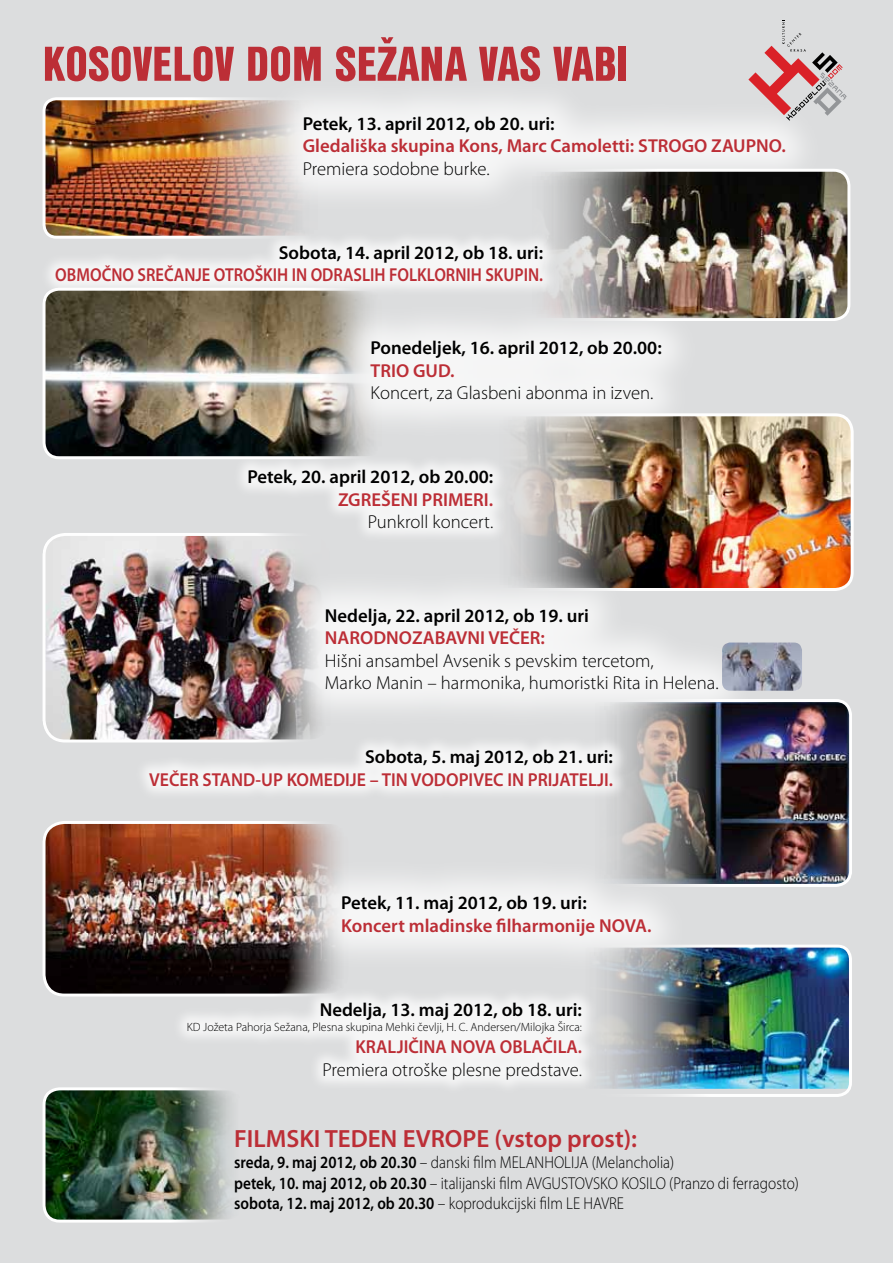
<style>
.page{position:relative;width:893px;height:1263px;background:#dcddde}
.page>*{position:absolute;margin:0;border:0;box-sizing:border-box;transform-origin:0 0}
.t1{font:51px "Nimbus San DEE Blac Cond";color:#bc2e36}
.t2{font:600 24.9px "Myriad Pro";color:#bc2e36}
.t3{font:600 18.75px "Myriad Pro";color:#000}
.t4{font:300 18.75px/22.5px "Myriad Pro";color:#000}
.t5{font:600 18.75px "Myriad Pro";color:#bc2e36}
.t6{font:600 18.75px "Myriad Pro";color:#bc2e36;scale:.95 1}
.t7{font:600 18.75px "Myriad Pro";color:#bc2e36;scale:.88 1}
.t8{font:300 17.1px/20.5px "Myriad Pro";color:#000;scale:.89 1}
.t9{font:300 12px "Myriad Pro";color:#000}
.s1{font-weight:600}
</style>
<div class="page">
<img style="left:47px;top:101px;width:251px;height:129px">
<div style="left:43px;top:97px;width:282px;height:142px;border:3px solid #fff;border-radius:12px"></div>
<div style="left:264px;top:77px;width:560px;height:138px;background:#fff;opacity:.75"></div>
<svg style="left:748px;top:20px;width:99px;height:101px"></svg>
<img style="left:522px;top:170px;width:327px;height:148px">
<div style="left:521px;top:169px;width:329px;height:152px;border:3px solid #fff;border-radius:15px"></div>
<div style="left:40px;top:230px;width:518px;height:67px;background:#fff;opacity:.75"></div>
<img style="left:515px;top:417px;width:335px;height:170px">
<div style="left:488px;top:413px;width:366px;height:178px;border:3px solid #fff;border-radius:17px"></div>
<div style="left:232px;top:454px;width:276px;height:90px;background:#fff;opacity:.75"></div>
<img style="left:44px;top:289px;width:340px;height:169px">
<div style="left:43px;top:288px;width:342px;height:171px;border:3px solid #fff;border-radius:15px"></div>
<div style="left:331px;top:301px;width:369px;height:140px;background:#fff;opacity:.75"></div>
<img style="left:44px;top:534px;width:288px;height:207px">
<div style="left:43px;top:533px;width:291px;height:209px;border:3px solid #fff;border-radius:21px"></div>
<div style="left:285px;top:568px;width:472px;height:163px;background:#fff;opacity:.75"></div>
<img style="left:586px;top:700px;width:262px;height:183px">
<div style="left:584px;top:699px;width:268px;height:188px;border:3px solid #fff;border-radius:15px"></div>
<div style="left:134px;top:734px;width:494px;height:67px;background:#fff;opacity:.75"></div>
<img style="left:44px;top:825px;width:294px;height:170px">
<div style="left:43px;top:821px;width:308px;height:175px;border:3px solid #fff;border-radius:20px"></div>
<div style="left:302px;top:856px;width:388px;height:119px;background:#fff;opacity:.75"></div>
<img style="left:576px;top:946px;width:272px;height:143px">
<div style="left:574px;top:944px;width:278px;height:153px;border:3px solid #fff;border-radius:13px"></div>
<div style="left:172px;top:987px;width:425px;height:108px;background:#fff;opacity:.75"></div>
<img style="left:44px;top:1089px;width:199px;height:132px">
<div style="left:43px;top:1087px;width:202px;height:135px;border:3px solid #fff;border-radius:16px"></div>
<img style="left:722px;top:642px;width:80px;height:49px">
<h1 class="t1" style="left:43px;top:35px;width:587px">KOSOVELOV DOM SEŽANA VAS VABI</h1>
<p class="t3" style="left:303px;top:111px;width:253px">Petek, 13. april 2012, ob 20. uri:</p>
<p class="t5" style="left:303px;top:134px;width:485px">Gledališka skupina Kons, Marc Camoletti: STROGO ZAUPNO.</p>
<p class="t4" style="left:303px;top:157px;width:188px">Premiera sodobne burke.</p>
<p class="t3" style="left:279px;top:241px;width:266px">Sobota, 14. april 2012, ob 18. uri:</p>
<p class="t7" style="left:55px;top:263px;width:556px">OBMOČNO SREČANJE OTROŠKIH IN ODRASLIH FOLKLORNIH SKUPIN.</p>
<p class="t3" style="left:371px;top:336px;width:293px">Ponedeljek, 16. april 2012, ob 20.00:</p>
<p class="t5" style="left:371px;top:359px;width:86px">TRIO GUD.</p>
<p class="t4" style="left:371px;top:382px;width:284px">Koncert, za Glasbeni abonma in izven.</p>
<p class="t3" style="left:247px;top:465px;width:247px">Petek, 20. april 2012, ob 20.00:</p>
<p class="t5" style="left:338px;top:487px;width:157px">ZGREŠENI PRIMERI.</p>
<p class="t4" style="left:368px;top:510px;width:127px">Punkroll koncert.</p>
<p class="t3" style="left:325px;top:603px;width:266px">Nedelja, 22. april 2012, ob 19. uri</p>
<p class="t5" style="left:325px;top:626px;width:222px">NARODNOZABAVNI VEČER:</p>
<p class="t4" style="left:325px;top:649px;width:395px">Hišni ansambel Avsenik s pevskim tercetom,<br>Marko Manin – harmonika, humoristki Rita in Helena.</p>
<p class="t3" style="left:365px;top:745px;width:250px">Sobota, 5. maj 2012, ob 21. uri:</p>
<p class="t6" style="left:149px;top:767px;width:490px">VEČER STAND-UP KOMEDIJE – TIN VODOPIVEC IN PRIJATELJI.</p>
<p class="t3" style="left:341px;top:891px;width:247px">Petek, 11. maj 2012, ob 19. uri:</p>
<p class="t5" style="left:341px;top:914px;width:312px">Koncert mladinske filharmonije NOVA.</p>
<p class="t3" style="left:320px;top:998px;width:264px">Nedelja, 13. maj 2012, ob 18. uri:</p>
<p class="t9" style="left:187px;top:1019px;width:397px">KD Jožeta Pahorja Sežana, Plesna skupina Mehki čevlji, H. C. Andersen/Milojka Širca:</p>
<p class="t6" style="left:356px;top:1035px;width:240px">KRALJIČINA NOVA OBLAČILA.</p>
<p class="t4" style="left:322px;top:1058px;width:261px">Premiera otroške plesne predstave.</p>
<h2 class="t2" style="left:234px;top:1123px;width:404px">FILMSKI TEDEN EVROPE (vstop prost):</h2>
<p class="t8" style="left:234px;top:1152px;width:636px"><span class="s1">sreda, 9. maj 2012, ob 20.30</span> – danski film MELANHOLIJA (Melancholia)<br><span class="s1">petek, 10. maj 2012, ob 20.30</span> – italijanski film AVGUSTOVSKO KOSILO (Pranzo di ferragosto) <span class="s1">sobota, 12. maj 2012, ob 20.30</span> – koprodukcijski film LE HAVRE</p>
</div>
